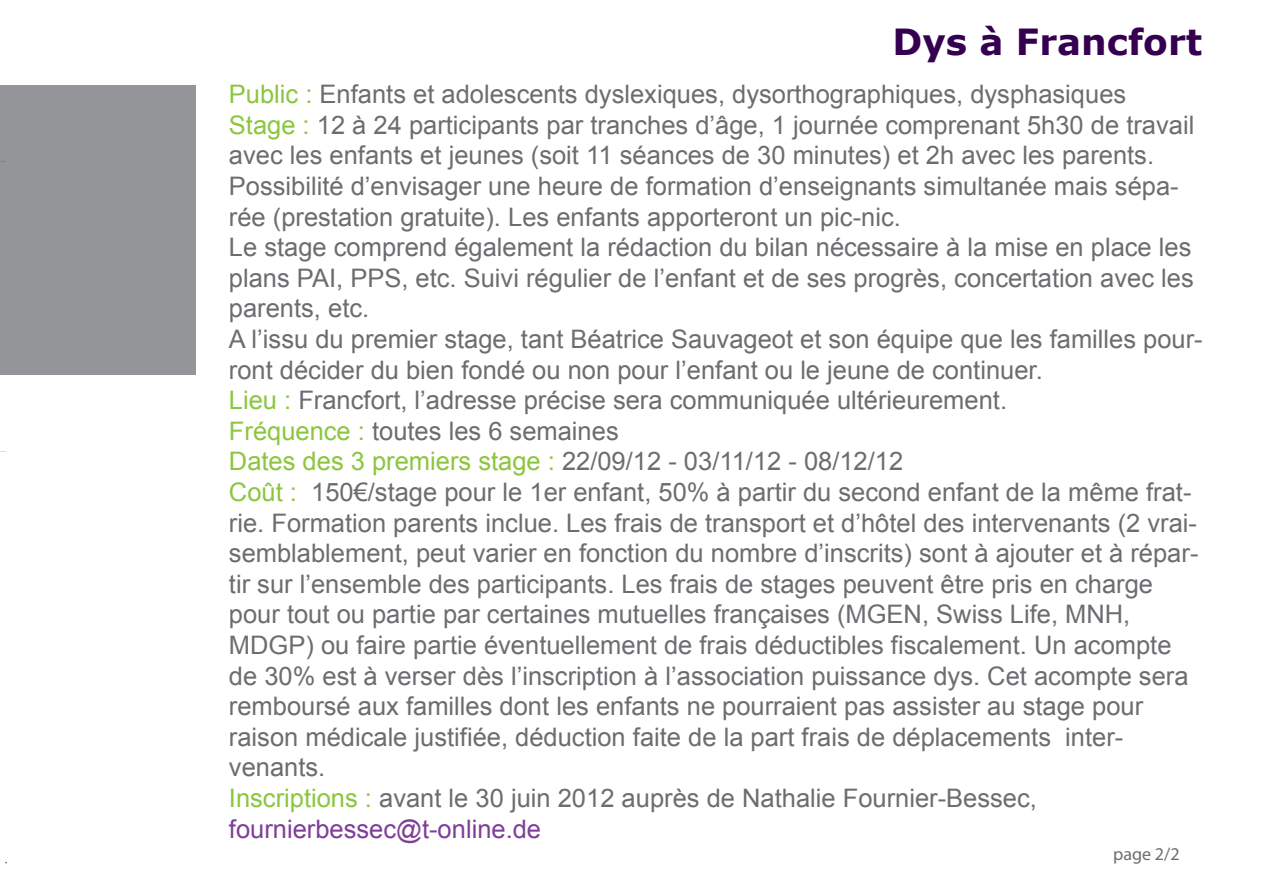
<style>
.page{position:relative;width:1263px;height:893px;background:#fff}
.page>*{position:absolute;margin:0;border:0;box-sizing:border-box;transform-origin:0 0}
.t1{font:700 36px "Verdana";color:#360050}
.t2{font:25.5px/30.6px "Arial";color:#6c6d70}
.t3{font:18px "Myriad Pro";color:#6c6d70}
.s1{color:#8bc63e}
.s2{color:#7e3e98}
</style>
<div class="page">
<div style="left:0;top:85px;width:195px;height:290px;background:#939598"></div>
<p class="t1" style="left:892px;top:18px;width:311px">Dys à Francfort</p>
<p class="t2" style="left:229px;top:79px;width:975px"><span class="s1">Public :</span> Enfants et adolescents dyslexiques, dysorthographiques, dysphasiques<br><span class="s1">Stage :</span> 12 à 24 participants par tranches d’âge, 1 journée comprenant 5h30 de travail avec les enfants et jeunes (soit 11 séances de 30 minutes) et 2h avec les parents.<br>Possibilité d’envisager une heure de formation d’enseignants simultanée mais sépa&shy;rée (prestation gratuite). Les enfants apporteront un pic-nic.<br>Le stage comprend également la rédaction du bilan nécessaire à la mise en place les plans PAI, PPS, etc. Suivi régulier de l’enfant et de ses progrès, concertation avec les parents, etc.<br>A l’issu du premier stage, tant Béatrice Sauvageot et son équipe que les familles pour&shy;ront décider du bien fondé ou non pour l’enfant ou le jeune de continuer.<br><span class="s1">Lieu :</span> Francfort, l’adresse précise sera communiquée ultérieurement.<br><span class="s1">Fréquence :</span> toutes les 6 semaines<br><span class="s1">Dates des 3 premiers stage :</span> 22/09/12 - 03/11/12 - 08/12/12<br><span class="s1">Coût :</span> 150€/stage pour le 1er enfant, 50% à partir du second enfant de la même frat&shy;rie. Formation parents inclue. Les frais de transport et d’hôtel des intervenants (2 vrai&shy;semblablement, peut varier en fonction du nombre d’inscrits) sont à ajouter et à répar&shy;tir sur l’ensemble des participants. Les frais de stages peuvent être pris en charge pour tout ou partie par certaines mutuelles françaises (MGEN, Swiss Life, MNH, MDGP) ou faire partie éventuellement de frais déductibles fiscalement. Un acompte de 30% est à verser dès l’inscription à l’association puissance dys. Cet acompte sera remboursé aux familles dont les enfants ne pourraient pas assister au stage pour raison médicale justifiée, déduction faite de la part frais de déplacements inter&shy;venants.<br><span class="s1">Inscriptions :</span> avant le 30 juin 2012 auprès de Nathalie Fournier-Bessec, <span class="s2">fournierbessec@t-online.de</span></p>
<p class="t3" style="left:1113px;top:843px;width:68px">page 2/2</p>
</div>
